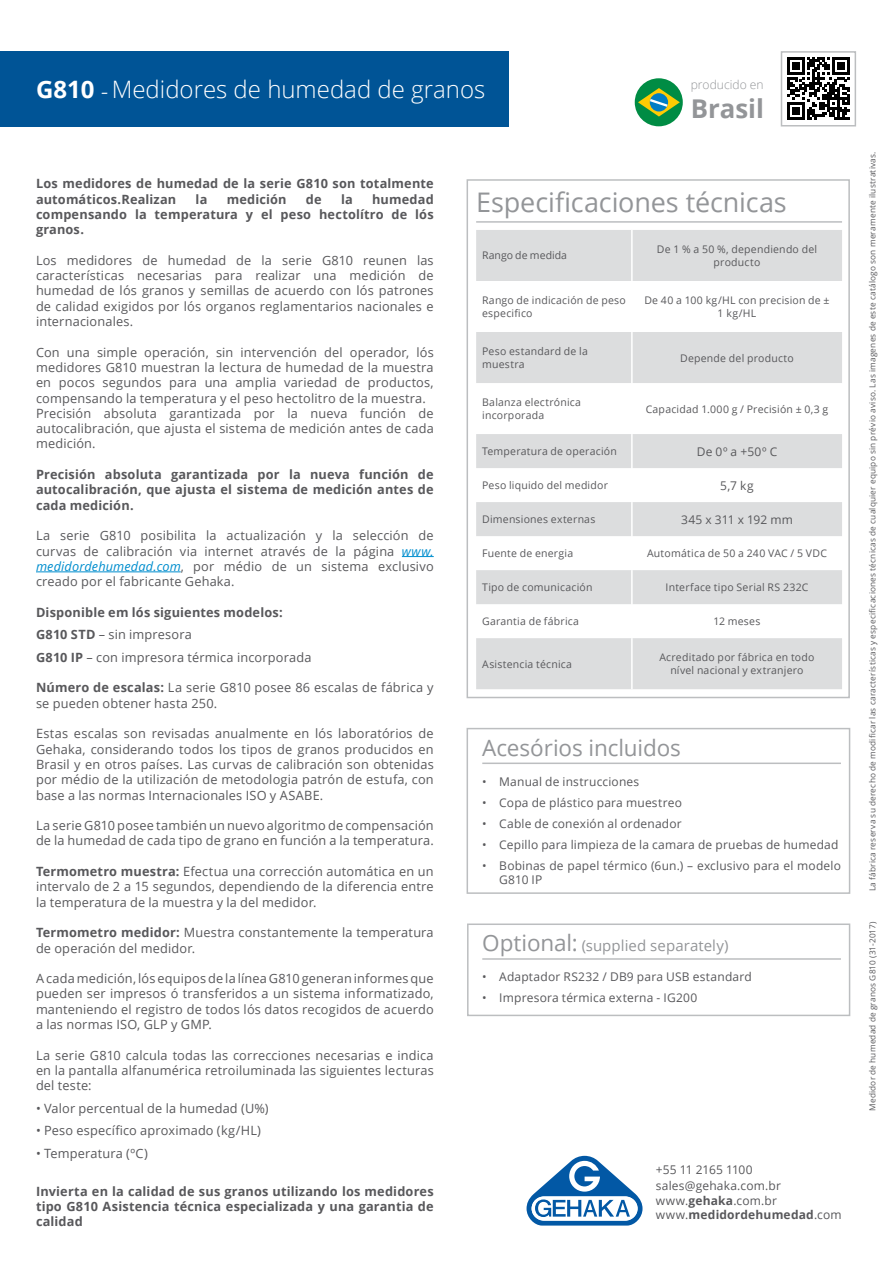
<style>
.page{position:relative;width:893px;height:1263px;background:#fff}
.page>*{position:absolute;margin:0;border:0;box-sizing:border-box;transform-origin:0 0}
.t1{font:27px "Open Sans";letter-spacing:-.005em;color:#939598}
.t2{font:700 25.8px "Open Sans";color:#939598}
.t3{font:300 24px "Open Sans";color:#fff}
.t4{font:22.5px "Open Sans";letter-spacing:-.005em;color:#939598}
.t5{font:15px "Open Sans";letter-spacing:.005em;color:#939598}
.t6{font:12.75px/15.3px "Open Sans";letter-spacing:.015em;color:#58585b;text-align:justify}
.t7{font:700 12.75px/15.3px "Open Sans";letter-spacing:.015em;color:#58585b;text-align:justify}
.t8{font:300 12.15px "Open Sans";color:#939598}
.t9{font:12px/14.4px "Open Sans";letter-spacing:.015em;color:#58585b}
.t10{font:700 12px/14.4px "Open Sans";letter-spacing:.015em;color:#58585b}
.t11{font:10.5px/12.6px "Open Sans";letter-spacing:.02em;color:#58585b;text-align:center}
.t12{font:10.5px "Open Sans";color:#58585b}
.t13{font:8.25px "Open Sans";letter-spacing:.025em;color:#58585b}
.s1{font-weight:700}
.s2{font-family:"Monotype Corsiva";font-weight:400}
.s3{font-style:italic;color:#008ece}
.s4{font-weight:400}
.s5{font-size:22.5px}
</style>
<div class="page">
<div style="left:0;top:51px;width:509px;height:75px;background:#005496"></div>
<hr style="left:402px;top:556px;width:32px;height:1px;background:#008ece">
<hr style="left:36px;top:571px;width:145px;height:1px;background:#008ece">
<div style="left:467px;top:728px;width:383px;height:166px;border:2px solid #bcbec0"></div>
<div style="left:467px;top:923px;width:383px;height:93px;border:2px solid #bcbec0"></div>
<div style="left:467px;top:179px;width:383px;height:519px;border:2px solid #bcbec0"></div>
<hr style="left:476px;top:221px;width:366px;height:2px;background:#bcbec0">
<hr style="left:482px;top:762px;width:359px;height:2px;background:#bcbec0">
<hr style="left:482px;top:958px;width:359px;height:2px;background:#bcbec0">
<svg style="left:527px;top:1156px;width:115px;height:69px"></svg>
<svg style="left:476px;top:230px;width:155px;height:459px;fill:#dcddde"></svg>
<svg style="left:633px;top:230px;width:209px;height:459px;fill:#dcddde"></svg>
<div style="left:781px;top:51px;width:75px;height:75px;border:2px solid #bcbec0"></div>
<div style="left:783px;top:53px;width:70px;height:71px;background:#fff"></div>
<svg style="left:787px;top:57px;width:62px;height:62px"></svg>
<div style="left:635px;top:78px;width:48px;height:48px;background:#008c44;border-radius:50%"></div>
<svg style="left:638px;top:88px;width:42px;height:29px"></svg>
<h3 class="t3" style="left:36px;top:72px;width:451px"><span class="s1">G810</span> <span class="s2">-</span> Medidores de humedad de granos</h3>
<p class="t8" style="left:691px;top:77px;width:75px">producido en</p>
<h2 class="t2" style="left:691px;top:90px;width:75px">Brasil</h2>
<p class="t7" style="left:36px;top:176px;width:399px">Los medidores de humedad de la serie G810 son totalmente automáticos.Realizan</p>
<p class="t7" style="left:196px;top:191px;width:13px">la</p>
<p class="t7" style="left:227px;top:191px;width:61px">medición</p>
<p class="t7" style="left:306px;top:191px;width:17px">de</p>
<p class="t7" style="left:341px;top:191px;width:13px">la</p>
<p class="t7" style="left:36px;top:191px;width:399px;text-indent:336px">humedad compensando la temperatura y el peso hectolítro de lós granos.</p>
<p class="t6" style="left:36px;top:252px;width:399px">Los medidores de humedad de la serie G810 reunen las características necesarias para realizar una medición de humedad de lós granos y semillas de acuerdo con lós patrones de calidad exigidos por lós organos reglamentarios nacionales e internacionales.</p>
<p class="t6" style="left:36px;top:344px;width:399px;text-align:left">Con una simple operación, sin intervención del operador, lós medidores G810 muestran la lectura de humedad de la muestra en pocos segundos para una amplia variedad de productos, compensando la temperatura y el peso hectolitro de la muestra.<br>Precisión absoluta garantizada por la nueva función de autocalibración, que ajusta el sistema de medición antes de cada medición.</p>
<p class="t7" style="left:36px;top:466px;width:399px">Precisión absoluta garantizada por la nueva función de autocalibración, que ajusta el sistema de medición antes de cada medición.</p>
<p class="t6" style="left:36px;top:528px;width:399px">La serie G810 posibilita la actualización y la selección de curvas de calibración via internet através de la página <span class="s3">www. medidordehumedad.com</span>, por médio de un sistema exclusivo creado por el fabricante Gehaka.</p>
<p class="t7" style="left:36px;top:601px;width:277px;line-height:22.5px;text-align:left">Disponible em lós siguientes modelos:<br>G810 STD <span class="s4">– sin impresora<br></span>G810 IP <span class="s4">– con impresora térmica incorporada</span></p>
<p class="t6" style="left:36px;top:680px;width:399px"><span class="s1">Número de escalas:</span> La serie G810 posee 86 escalas de fábrica y se pueden obtener hasta 250.</p>
<p class="t6" style="left:36px;top:726px;width:399px">Estas escalas son revisadas anualmente en lós laboratórios de Gehaka, considerando todos los tipos de granos producidos en Brasil y en otros países. Las curvas de calibración son obtenidas por médio de la utilización de metodologia patrón de estufa, con base a las normas Internacionales ISO y ASABE.</p>
<p class="t6" style="left:36px;top:817px;width:399px">La serie G810 posee también un nuevo algoritmo de compensación de la humedad de cada tipo de grano en función a la temperatura.</p>
<p class="t6" style="left:36px;top:863px;width:399px"><span class="s1">Termometro muestra:</span> Efectua una corrección automática en un intervalo de 2 a 15 segundos, dependiendo de la diferencia entre la temperatura de la muestra y la del medidor.</p>
<p class="t6" style="left:36px;top:925px;width:399px"><span class="s1">Termometro medidor:</span> Muestra constantemente la temperatura de operación del medidor.</p>
<p class="t6" style="left:36px;top:970px;width:399px">A cada medición, lós equipos de la línea G810 generan informes que pueden ser impresos ó transferidos a un sistema informatizado, manteniendo el registro de todos lós datos recogidos de acuerdo a las normas ISO, GLP y GMP.</p>
<p class="t6" style="left:36px;top:1047px;width:399px">La serie G810 calcula todas las correcciones necesarias e indica en la pantalla alfanumérica retroiluminada las siguientes lecturas del teste:</p>
<p class="t6" style="left:36px;top:1100px;width:234px">• Valor percentual de la humedad (U%)</p>
<p class="t6" style="left:36px;top:1123px;width:226px">• Peso específico aproximado (kg/HL)</p>
<p class="t6" style="left:36px;top:1145px;width:113px">• Temperatura (ºC)</p>
<p class="t7" style="left:36px;top:1183px;width:399px">Invierta en la calidad de sus granos utilizando los medidores tipo G810 Asistencia técnica especializada y una garantia de calidad</p>
<h1 class="t1" style="left:476px;top:183px;width:312px">Especificaciones técnicas</h1>
<p class="t12" style="left:482px;top:248px;width:86px">Rango de medida</p>
<p class="t11" style="left:657px;top:243px;width:162px">De 1 % a 50 %, dependiendo del producto</p>
<p class="t11" style="left:482px;top:294px;width:145px;text-align:left">Rango de indicación de peso especifico</p>
<p class="t11" style="left:644px;top:294px;width:187px">De 40 a 100 kg/HL con precision de ±<br>1 kg/HL</p>
<p class="t11" style="left:482px;top:345px;width:107px;text-align:left">Peso estandard de la muestra</p>
<p class="t11" style="left:680px;top:351px;width:115px">Depende del producto</p>
<p class="t11" style="left:482px;top:396px;width:100px;text-align:left">Balanza electrónica incorporada</p>
<p class="t11" style="left:646px;top:402px;width:184px">Capacidad 1.000 g / Precisión ± 0,3 g</p>
<p class="t11" style="left:482px;top:445px;width:136px">Temperatura de operación</p>
<p class="t9" style="left:697px;top:444px;width:82px">De 0º a +50º C</p>
<p class="t11" style="left:482px;top:479px;width:127px">Peso liquido del medidor</p>
<p class="t9" style="left:720px;top:478px;width:35px">5,7 kg</p>
<p class="t11" style="left:482px;top:513px;width:115px">Dimensiones externas</p>
<p class="t9" style="left:681px;top:512px;width:113px">345 x 311 x 192 mm</p>
<p class="t11" style="left:482px;top:547px;width:93px">Fuente de energia</p>
<p class="t11" style="left:647px;top:547px;width:181px">Automática de 50 a 240 VAC / 5 VDC</p>
<p class="t11" style="left:482px;top:581px;width:112px">Tipo de comunicación</p>
<p class="t11" style="left:666px;top:581px;width:144px">Interface tipo Serial RS 232C</p>
<p class="t11" style="left:482px;top:615px;width:98px">Garantia de fábrica</p>
<p class="t11" style="left:713px;top:615px;width:48px">12 meses</p>
<p class="t11" style="left:482px;top:657px;width:91px">Asistencia técnica</p>
<p class="t11" style="left:659px;top:651px;width:157px">Acreditado por fábrica en todo nível nacional y extranjero</p>
<h3 class="t4" style="left:482px;top:732px;width:200px">Acesórios incluidos</h3>
<p class="t9" style="left:482px;top:774px;width:159px">• Manual de instrucciones</p>
<p class="t9" style="left:482px;top:795px;width:201px">• Copa de plástico para muestreo</p>
<p class="t9" style="left:482px;top:816px;width:201px">• Cable de conexión al ordenador</p>
<p class="t9" style="left:482px;top:837px;width:358px">• Cepillo para limpieza de la camara de pruebas de humedad</p>
<p class="t9" style="left:499px;top:858px;width:343px;text-indent:-17px">• Bobinas de papel térmico (6un.) – exclusivo para el modelo<br>G810 IP</p>
<p class="t5" style="left:482px;top:935px;width:248px"><span class="s5">Optional:</span> (supplied separately)</p>
<p class="t9" style="left:482px;top:969px;width:271px">• Adaptador RS232 / DB9 para USB estandard</p>
<p class="t9" style="left:482px;top:990px;width:217px">• Impresora térmica externa - IG200</p>
<p class="t9" style="left:656px;top:1161px;width:127px;line-height:16.5px">+55 11 2165 1100 sales@gehaka.com.br</p>
<p class="t10" style="left:656px;top:1193px;width:187px"><span class="s4">www.</span>gehaka<span class="s4">.com.br www.</span>medidordehumedad<span class="s4">.com</span></p>
<p class="t13" style="left:867px;top:891px;width:741px;rotate:-90deg">La fábrica reserva su derecho de modificar las características y especificaciones técnicas de cualquier equipo sin prévio aviso. Las imagenes de este catálogo son meramente ilustrativas.</p>
<p class="t13" style="left:867px;top:1111px;width:191px;rotate:-90deg">Medidor de humedad de granos G810 (31-2017)</p>
</div>
